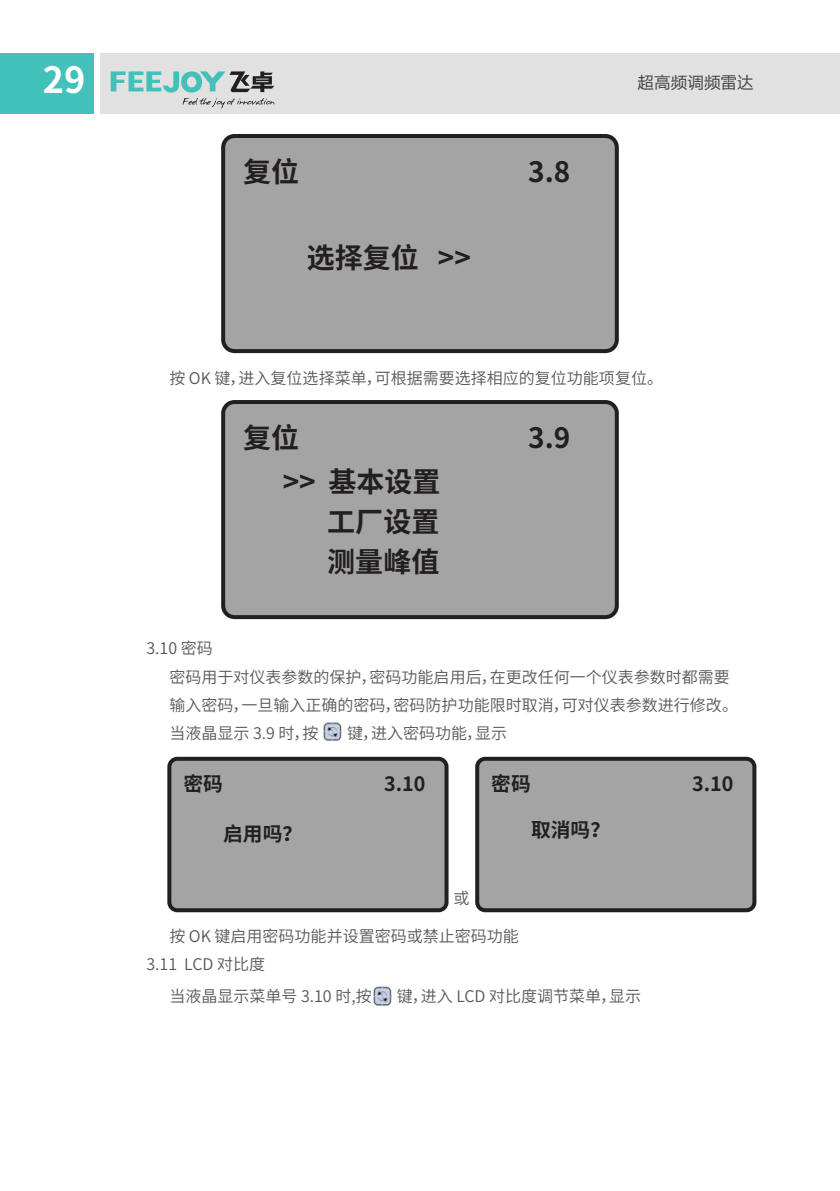
<style>
.page{position:relative;width:840px;height:1191px;background:#fff}
.page>*{position:absolute;margin:0;border:0;box-sizing:border-box;transform-origin:0 0}
.t1{font:700 36px "Source Han Sans CN";color:#fff}
.t2{font:700 28px/40px "Source Han Sans CN";color:#231f20;text-align:justify}
.t3{font:700 19.8px "Source Han Sans CN";color:#231f20}
.t4{font:16px/28px "Source Han Sans CN";color:#57585a}
.t5{font:16px "Microsoft Ya Hei";letter-spacing:.04em;color:#231f20}
</style>
<div class="page">
<img style="left:373px;top:986px;width:19px;height:20px">
<img style="left:323px;top:722px;width:19px;height:20px">
<div style="left:0;top:54px;width:93px;height:60px;background:#42c0ba"></div>
<div style="left:100px;top:54px;width:739px;height:60px;background:#e0e1e0"></div>
<svg style="left:111px;top:71px;width:163px;height:37px"></svg>
<div style="left:223px;top:136px;width:393px;height:215px;background:#a5a4a4;border-radius:11px"></div>
<div style="left:221px;top:134px;width:397px;height:219px;border:4px solid #231f20;border-radius:11px"></div>
<div style="left:223px;top:402px;width:393px;height:215px;background:#a5a4a4;border-radius:11px"></div>
<div style="left:221px;top:400px;width:397px;height:219px;border:4px solid #231f20;border-radius:11px"></div>
<div style="left:169px;top:759px;width:277px;height:151px;background:#a5a4a4;border-radius:8px"></div>
<div style="left:167px;top:757px;width:281px;height:155px;border:4px solid #231f20;border-radius:8px"></div>
<div style="left:477px;top:759px;width:277px;height:151px;background:#a5a4a4;border-radius:8px"></div>
<div style="left:475px;top:757px;width:281px;height:155px;border:4px solid #231f20;border-radius:8px"></div>
<h1 class="t1" style="left:43px;top:59px;width:44px">29</h1>
<p class="t5" style="left:637px;top:72px;width:117px">超高频调频雷达</p>
<h2 class="t2" style="left:243px;top:152px;width:58px">复位</h2>
<h2 class="t2" style="left:528px;top:152px;width:44px">3.8</h2>
<h2 class="t2" style="left:306px;top:238px;width:166px">选择复位 &gt;&gt;</h2>
<p class="t4" style="left:169px;top:364px;width:495px">按 OK 键，进入复位选择菜单，可根据需要选择相应的复位功能项复位。</p>
<p class="t4" style="left:146px;top:635px;width:68px">3.10 密码</p>
<h2 class="t2" style="left:243px;top:418px;width:58px">复位</h2>
<h2 class="t2" style="left:528px;top:418px;width:44px">3.9</h2>
<h2 class="t2" style="left:327px;top:462px;width:115px;text-indent:-44px">&gt;&gt; 基本设置工厂设置测量峰值</h2>
<p class="t4" style="left:169px;top:664px;width:570px">密码用于对仪表参数的保护，密码功能启用后，在更改任何一个仪表参数时都需要输入密码，一旦输入正确的密码，密码防护功能限时取消，可对仪表参数进行修改。当液晶显示 3.9 时，按</p>
<p class="t4" style="left:347px;top:720px;width:161px">键，进入密码功能，显示</p>
<p class="t3" style="left:183px;top:773px;width:41px">密码</p>
<p class="t3" style="left:384px;top:773px;width:43px">3.10</p>
<p class="t3" style="left:223px;top:822px;width:80px">启用吗？</p>
<p class="t4" style="left:453px;top:884px;width:17px">或</p>
<p class="t3" style="left:491px;top:773px;width:41px">密码</p>
<p class="t3" style="left:691px;top:773px;width:43px">3.10</p>
<p class="t3" style="left:531px;top:818px;width:80px">取消吗？</p>
<p class="t4" style="left:169px;top:923px;width:351px">按 OK 键启用密码功能并设置密码或禁止密码功能</p>
<p class="t4" style="left:146px;top:951px;width:120px">3.11 LCD 对比度</p>
<p class="t4" style="left:169px;top:982px;width:204px">当液晶显示菜单号 3.10 时,按</p>
<p class="t4" style="left:396px;top:982px;width:246px">键，进入 LCD 对比度调节菜单，显示</p>
</div>
